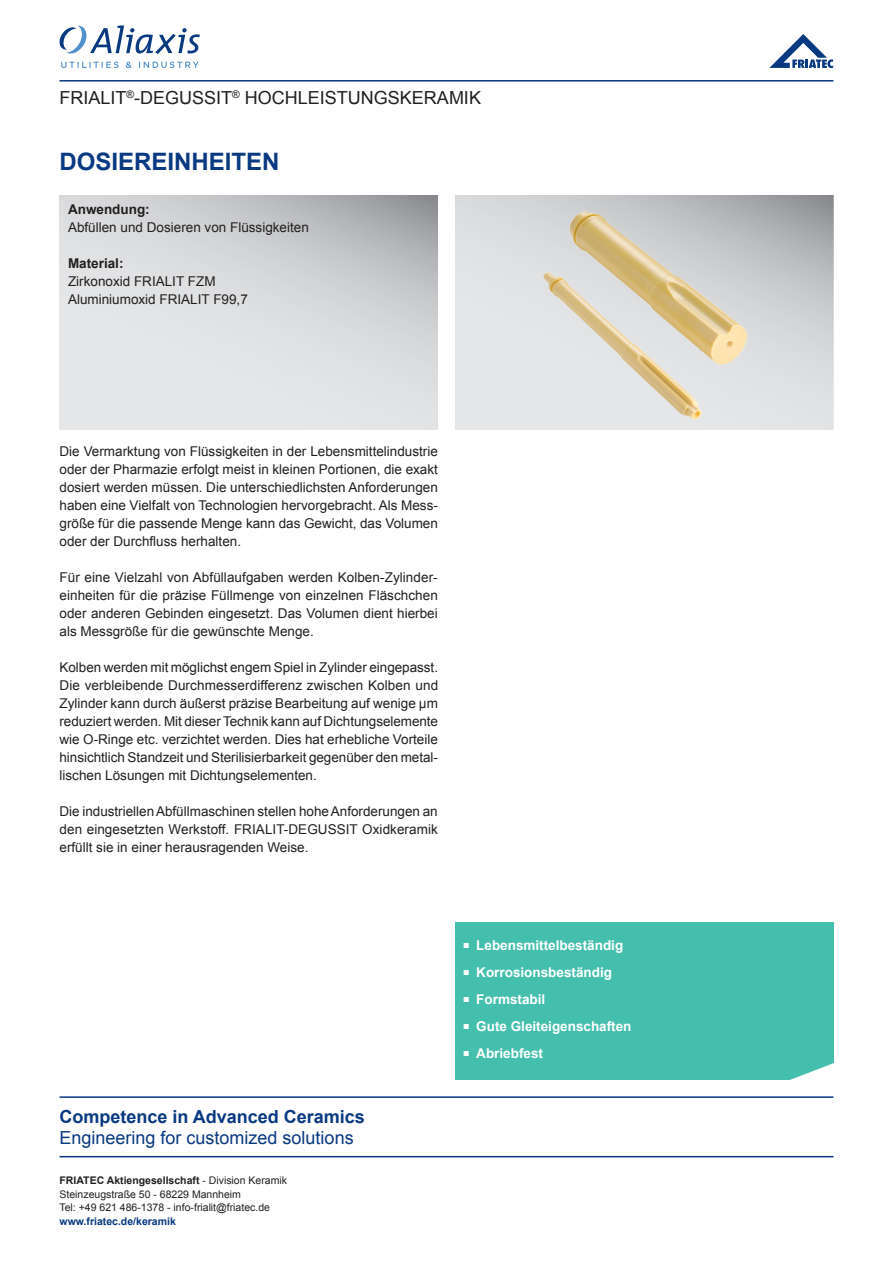
<style>
.page{position:relative;width:893px;height:1263px;background:#fff}
.page>*{position:absolute;margin:0;border:0;box-sizing:border-box;transform-origin:0 0}
.t1{font:700 24px "Arial";color:#083981}
.t2{font:18px "Arial";color:#231f20}
.t3{font:18px "Arial";color:#083981}
.t4{font:700 18px "Arial";color:#083981}
.t5{font:13.5px/18px "Arial";color:#231f20;text-align:justify}
.t6{font:700 13.5px/27px "Arial";color:#fff}
.t7{font:700 13.5px "Arial";color:#231f20}
.t8{font:10.5px/13.5px "Arial";color:#231f20}
.t9{font:700 10.5px "Arial";color:#083981}
.s1{font-weight:700}
</style>
<div class="page">
<svg style="left:60px;top:26px;width:140px;height:28px"></svg>
<svg style="left:61px;top:62px;width:58px;height:6px"></svg>
<svg style="left:126px;top:62px;width:5px;height:6px"></svg>
<svg style="left:139px;top:62px;width:60px;height:6px"></svg>
<svg style="left:769px;top:34px;width:64px;height:34px"></svg>
<hr style="left:60px;top:80px;width:773px;height:2px;background:#083981">
<div style="left:455px;top:923px;width:378px;height:157px;background:#45bfad"></div>
<img style="left:789px;top:1063px;width:44px;height:17px">
<hr style="left:60px;top:1096px;width:773px;height:2px;background:#083981">
<hr style="left:60px;top:1156px;width:773px;height:1px;background:#083981">
<img style="left:527px;top:196px;width:234px;height:233px">
<h2 class="t2" style="left:60px;top:86px;width:423px">FRIALIT<sup>®</sup>-DEGUSSIT<sup>®</sup> HOCHLEISTUNGSKERAMIK</h2>
<h1 class="t1" style="left:60px;top:146px;width:222px">DOSIEREINHEITEN</h1>
<p class="t7" style="left:68px;top:200px;width:83px">Anwendung:</p>
<p class="t5" style="left:68px;top:218px;width:242px">Abfüllen und Dosieren von Flüssigkeiten</p>
<p class="t7" style="left:68px;top:254px;width:57px">Material:</p>
<p class="t5" style="left:68px;top:272px;width:181px">Zirkonoxid FRIALIT FZM<br>Aluminiumoxid FRIALIT F99,7</p>
<p class="t5" style="left:60px;top:443px;width:380px">Die Vermarktung von Flüssigkeiten in der Lebensmittelindustrie oder der Pharmazie erfolgt meist in kleinen Portionen, die exakt dosiert werden müssen. Die unterschiedlichsten Anforderungen haben eine Vielfalt von Technologien hervorgebracht. Als Mess&shy;größe für die passende Menge kann das Gewicht, das Volumen oder der Durchfluss herhalten.</p>
<p class="t5" style="left:60px;top:569px;width:380px">Für eine Vielzahl von Abfüllaufgaben werden Kolben-Zylinder&shy;einheiten für die präzise Füllmenge von einzelnen Fläschchen oder anderen Gebinden eingesetzt. Das Volumen dient hierbei als Messgröße für die gewünschte Menge.</p>
<p class="t5" style="left:60px;top:659px;width:380px">Kolben werden mit möglichst engem Spiel in Zylinder eingepasst.<br>Die verbleibende Durchmesserdifferenz zwischen Kolben und Zylinder kann durch äußerst präzise Bearbeitung auf wenige μm reduziert werden. Mit dieser Technik kann auf Dichtungselemente wie O-Ringe etc. verzichtet werden. Dies hat erhebliche Vorteile hinsichtlich Standzeit und Sterilisierbarkeit gegenüber den metal&shy;lischen Lösungen mit Dichtungselementen.</p>
<p class="t5" style="left:60px;top:803px;width:380px">Die industriellen Abfüllmaschinen stellen hohe Anforderungen an den eingesetzten Werkstoff. FRIALIT-DEGUSSIT Oxidkeramik erfüllt sie in einer herausragenden Weise.</p>
<h2 class="t4" style="left:60px;top:1105px;width:307px">Competence in Advanced Ceramics</h2>
<h2 class="t3" style="left:60px;top:1126px;width:296px">Engineering for customized solutions</h2>
<p class="t8" style="left:60px;top:1174px;width:229px"><span class="s1">FRIATEC Aktiengesellschaft</span> - Division Keramik<br>Steinzeugstraße 50 - 68229 Mannheim<br>Tel: +49 621 486-1378 - info-frialit@friatec.de</p>
<p class="t9" style="left:60px;top:1214px;width:118px">www.friatec.de/keramik</p>
<p class="t6" style="left:476px;top:932px;width:157px">Lebensmittelbeständig<br>Korrosionsbeständig<br>Formstabil<br>Gute Gleiteigenschaften<br>Abriebfest</p>
</div>
